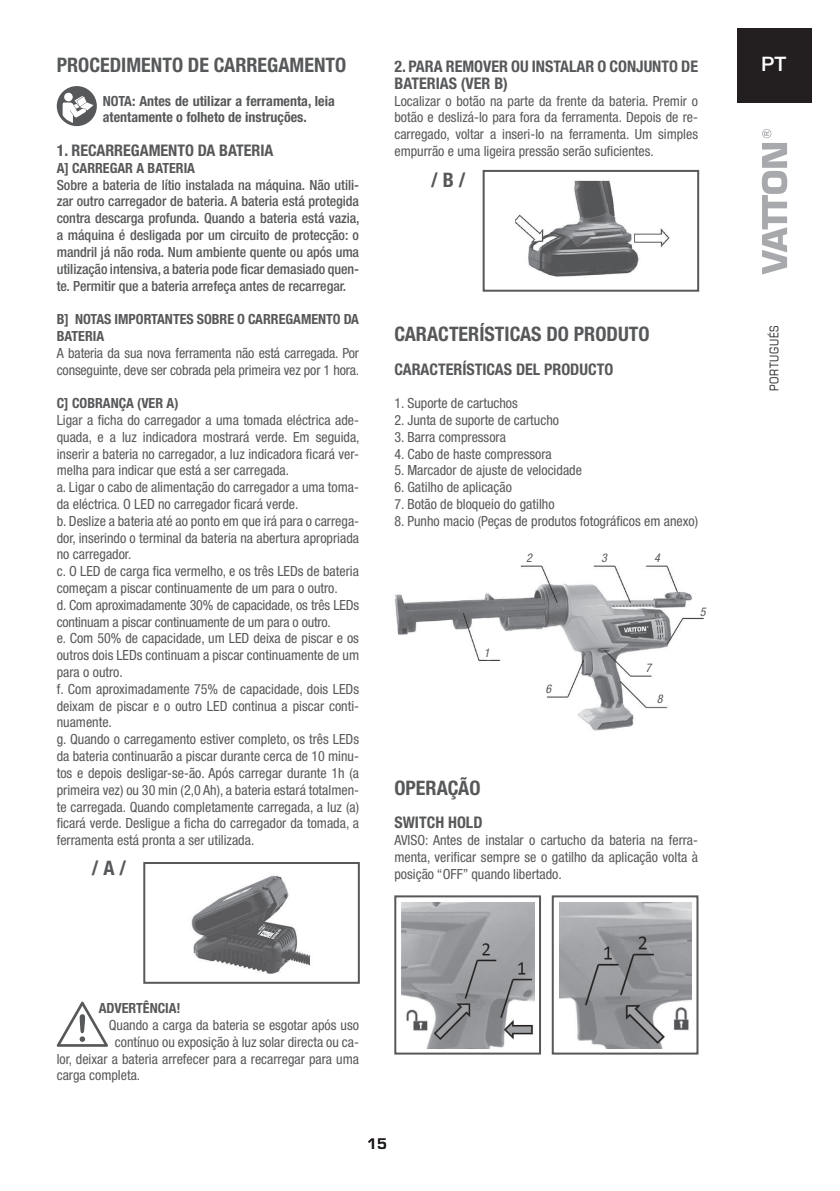
<style>
.page{position:relative;width:840px;height:1191px;background:#fff}
.page>*{position:absolute;margin:0;border:0;box-sizing:border-box;transform-origin:0 0}
.t1{font:700 condensed 20px "Helvetica Neue LT Std";color:#57585a}
.t2{font:500 20px "Helvetica Neue LT Std";color:#fff}
.t3{font:700 condensed 16px/16.8px "Helvetica Neue LT Std";color:#57585a}
.t4{font:condensed 14px/16.8px "Helvetica Neue LT Std";color:#57585a}
.t5{font:500 condensed 14px/16.8px "Helvetica Neue LT Std";letter-spacing:-.005em;color:#57585a;text-align:justify}
.t6{font:700 condensed 14px/16.8px "Helvetica Neue LT Std";color:#57585a}
.t7{font:600 14px "Eurostile LT Std";color:#231f20}
.t8{font:condensed 12px "Eurostile LT Std";letter-spacing:.05em;color:#231f20}
.t9{font:italic condensed 12px "Helvetica Neue LT Std";color:#57585a}
</style>
<div class="page">
<div style="left:737px;top:28px;width:74px;height:74px;background:#231f20"></div>
<svg style="left:761px;top:129px;width:25px;height:145px"></svg>
<img style="left:395px;top:565px;width:309px;height:166px">
<svg style="left:57px;top:86px;width:40px;height:40px"></svg>
<svg style="left:57px;top:1001px;width:51px;height:45px"></svg>
<img style="left:191px;top:875px;width:119px;height:99px">
<div style="left:143px;top:862px;width:216px;height:121px;border:2px solid #57585a"></div>
<img style="left:401px;top:903px;width:133px;height:145px">
<div style="left:394px;top:895px;width:146px;height:159px;border:2px solid #57585a"></div>
<img style="left:559px;top:903px;width:132px;height:145px">
<div style="left:551px;top:895px;width:147px;height:159px;border:2px solid #57585a"></div>
<img style="left:515px;top:180px;width:155px;height:97px">
<div style="left:482px;top:170px;width:216px;height:122px;border:2px solid #57585a"></div>
<h1 class="t1" style="left:57px;top:53px;width:291px">PROCEDIMENTO DE CARREGAMENTO</h1>
<p class="t6" style="left:103px;top:92px;width:233px">NOTA: Antes de utilizar a ferramenta, leia atentamente o folheto de instruções.</p>
<p class="t3" style="left:57px;top:142px;width:218px">1. RECARREGAMENTO DA BATERIA</p>
<p class="t6" style="left:57px;top:159px;width:140px">A] CARREGAR A BATERIA</p>
<p class="t5" style="left:57px;top:176px;width:304px">Sobre a bateria de lítio instalada na máquina. Não utili&shy;zar outro carregador de bateria. A bateria está protegida contra descarga profunda. Quando a bateria está vazia, a máquina é desligada por um circuito de protecção: o mandril já não roda. Num ambiente quente ou após uma utilização intensiva, a bateria pode ficar demasiado quen&shy;te. Permitir que a bateria arrefeça antes de recarregar.</p>
<p class="t6" style="left:57px;top:310px;width:304px">B] NOTAS IMPORTANTES SOBRE O CARREGAMENTO DA<br>BATERIA</p>
<p class="t4" style="left:57px;top:344px;width:304px">A bateria da sua nova ferramenta não está carregada. Por conseguinte, deve ser cobrada pela primeira vez por 1 hora.</p>
<p class="t6" style="left:57px;top:394px;width:123px">C] COBRANÇA (VER A)</p>
<p class="t4" style="left:57px;top:411px;width:304px">Ligar a ficha do carregador a uma tomada eléctrica ade&shy;quada, e a luz indicadora mostrará verde. Em seguida, inserir a bateria no carregador, a luz indicadora ficará ver&shy;melha para indicar que está a ser carregada.<br>a. Ligar o cabo de alimentação do carregador a uma toma&shy;da eléctrica. O LED no carregador ficará verde.<br>b. Deslize a bateria até ao ponto em que irá para o carrega&shy;dor, inserindo o terminal da bateria na abertura apropriada no carregador.<br>c. O LED de carga fica vermelho, e os três LEDs de bateria começam a piscar continuamente de um para o outro.<br>d. Com aproximadamente 30% de capacidade, os três LEDs continuam a piscar continuamente de um para o outro.<br>e. Com 50% de capacidade, um LED deixa de piscar e os outros dois LEDs continuam a piscar continuamente de um para o outro.<br>f. Com aproximadamente 75% de capacidade, dois LEDs deixam de piscar e o outro LED continua a piscar conti&shy;nuamente.<br>g. Quando o carregamento estiver completo, os três LEDs da bateria continuarão a piscar durante cerca de 10 minu&shy;tos e depois desligar-se-ão. Após carregar durante 1h (a primeira vez) ou 30 min (2,0 Ah), a bateria estará totalmen&shy;te carregada. Quando completamente carregada, a luz (a) ficará verde. Desligue a ficha do carregador da tomada, a ferramenta está pronta a ser utilizada.</p>
<h1 class="t1" style="left:92px;top:856px;width:36px">/ A /</h1>
<p class="t3" style="left:394px;top:58px;width:305px">2. PARA REMOVER OU INSTALAR O CONJUNTO DE<br>BATERIAS (VER B)</p>
<p class="t4" style="left:394px;top:92px;width:305px;text-align:justify">Localizar o botão na parte da frente da bateria. Premir o botão e deslizá-lo para fora da ferramenta. Depois de re&shy;carregado, voltar a inseri-lo na ferramenta. Um simples empurrão e uma ligeira pressão serão suficientes.</p>
<h1 class="t1" style="left:431px;top:168px;width:36px">/ B /</h1>
<h1 class="t1" style="left:394px;top:322px;width:256px">CARACTERÍSTICAS DO PRODUTO</h1>
<p class="t3" style="left:394px;top:360px;width:220px">CARACTERÍSTICAS DEL PRODUCTO</p>
<p class="t4" style="left:394px;top:395px;width:125px">1. Suporte de cartuchos</p>
<p class="t4" style="left:394px;top:411px;width:166px">2. Junta de suporte de cartucho</p>
<p class="t4" style="left:394px;top:428px;width:113px">3. Barra compressora</p>
<p class="t4" style="left:394px;top:445px;width:159px">4. Cabo de haste compressora</p>
<p class="t4" style="left:394px;top:462px;width:189px">5. Marcador de ajuste de velocidade</p>
<p class="t4" style="left:394px;top:479px;width:119px">6. Gatilho de aplicação</p>
<p class="t4" style="left:394px;top:495px;width:161px">7. Botão de bloqueio do gatilho</p>
<p class="t4" style="left:394px;top:512px;width:305px">8. Punho macio (Peças de produtos fotográficos em anexo)</p>
<p class="t9" style="left:483px;top:645px;width:7px">1</p>
<p class="t9" style="left:526px;top:551px;width:7px">2</p>
<p class="t9" style="left:600px;top:551px;width:7px">3</p>
<p class="t9" style="left:654px;top:551px;width:7px">4</p>
<p class="t9" style="left:545px;top:682px;width:7px">6</p>
<p class="t9" style="left:645px;top:661px;width:7px">7</p>
<p class="t9" style="left:656px;top:692px;width:7px">8</p>
<p class="t9" style="left:699px;top:604px;width:7px">5</p>
<h1 class="t1" style="left:394px;top:775px;width:87px">OPERAÇÃO</h1>
<p class="t3" style="left:394px;top:814px;width:89px">SWITCH HOLD</p>
<p class="t4" style="left:394px;top:831px;width:305px;text-align:justify">AVISO: Antes de instalar o cartucho da bateria na ferra&shy;menta, verificar sempre se o gatilho da aplicação volta à posição “OFF” quando libertado.</p>
<p class="t6" style="left:99px;top:999px;width:83px">ADVERTÊNCIA!</p>
<p class="t4" style="left:109px;top:1016px;width:251px">Quando a carga da bateria se esgotar após uso</p>
<p class="t4" style="left:115px;top:1033px;width:245px">contínuo ou exposição à luz solar directa ou ca-</p>
<p class="t4" style="left:57px;top:1050px;width:304px">lor, deixar a bateria arrefecer para a recarregar para uma</p>
<p class="t4" style="left:57px;top:1067px;width:85px">carga completa.</p>
<p class="t7" style="left:367px;top:1135px;width:21px">15</p>
<h1 class="t2" style="left:760px;top:52px;width:27px">PT</h1>
<p class="t8" style="left:766px;top:391px;width:67px;rotate:-90deg">PORTUGUÉS</p>
</div>
